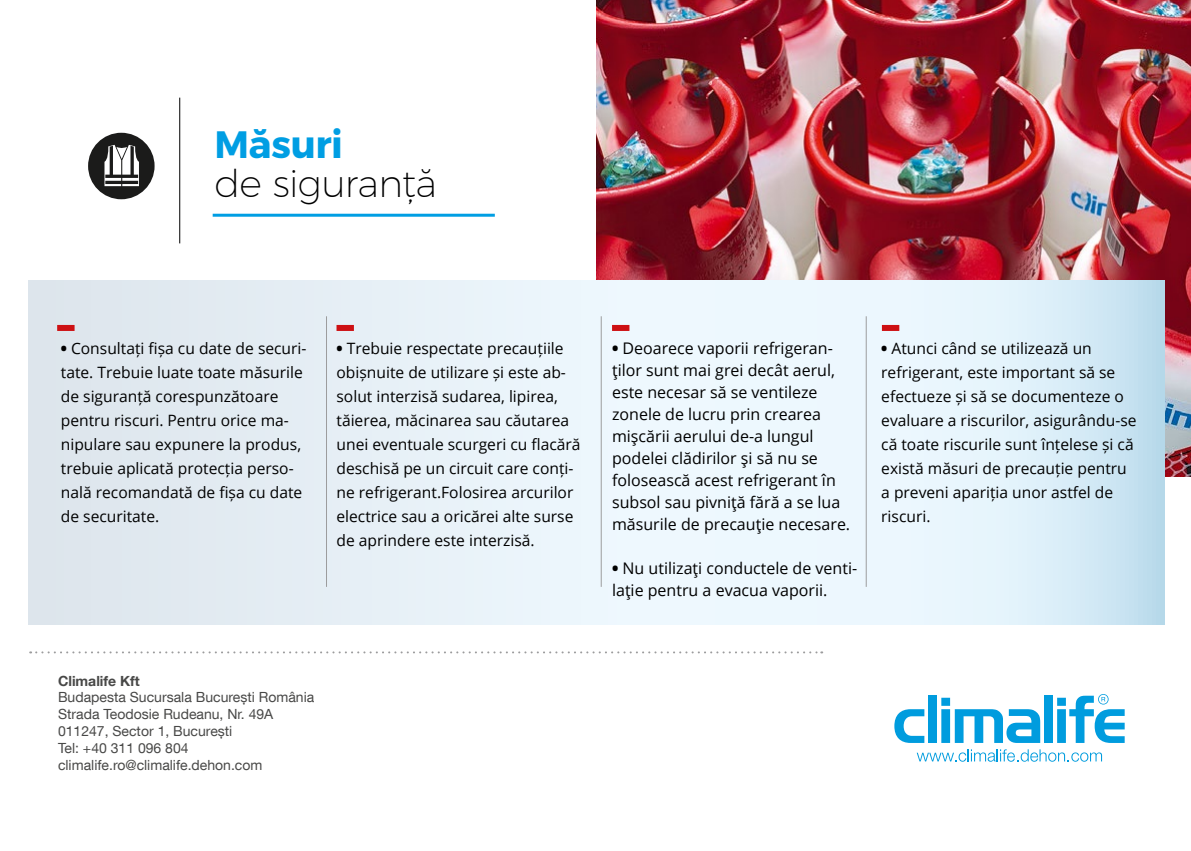
<style>
.page{position:relative;width:1191px;height:851px;background:#fff}
.page>*{position:absolute;margin:0;border:0;box-sizing:border-box;transform-origin:0 0}
.t1{font:200 38px "Montserrat";letter-spacing:-.02em;color:#000}
.t2{font:700 38px "Montserrat";letter-spacing:-.005em;color:#009ee3}
.t3{font:16px/22px "Open Sans";color:#000}
.t4{font:15.6px/24px "Open Sans";color:#000}
.t5{font:14px/16.8px "Helvetica Neue LT Com";color:#484847}
.t6{font:700 14px "Helvetica Neue LT Com";color:#484847}
.s1{font-weight:800}
</style>
<div class="page">
<img style="left:596px;top:0;width:595px;height:476px">
<svg style="left:28px;top:280px;width:1136px;height:344px;background:#e4f0f7"></svg>
<hr style="left:179px;top:98px;width:1px;height:145px;background:#000">
<hr style="left:326px;top:316px;width:1px;height:270px;background:#9c9c9d">
<hr style="left:601px;top:316px;width:1px;height:270px;background:#9c9c9d">
<hr style="left:866px;top:316px;width:1px;height:270px;background:#9c9c9d">
<div style="left:88px;top:133px;width:67px;height:66px;background:#1b1b1a;border-radius:50%"></div>
<div style="left:57px;top:325px;width:18px;height:6px;background:#cd1013"></div>
<div style="left:336px;top:325px;width:18px;height:6px;background:#cd1013"></div>
<div style="left:612px;top:325px;width:17px;height:6px;background:#cd1013"></div>
<div style="left:882px;top:325px;width:17px;height:6px;background:#cd1013"></div>
<hr style="left:213px;top:214px;width:282px;height:3px;background:#009ee3">
<svg style="left:30px;top:651px;width:792px;height:2px"></svg>
<svg style="left:104px;top:145px;width:35px;height:41px"></svg>
<svg style="left:916px;top:749px;width:186px;height:12px"></svg>
<svg style="left:894px;top:709px;width:30px;height:33px"></svg>
<div style="left:928px;top:695px;width:8px;height:47px;background:#009cde"></div>
<svg style="left:941px;top:697px;width:99px;height:45px"></svg>
<div style="left:1043px;top:695px;width:9px;height:47px;background:#009cde"></div>
<svg style="left:1057px;top:694px;width:67px;height:48px"></svg>
<h1 class="t2" style="left:214px;top:121px;width:130px">Măsuri</h1>
<h1 class="t1" style="left:214px;top:161px;width:224px">de siguranță</h1>
<p class="t4" style="left:61px;top:335px;width:247px"><span class="s1">•</span> Consultați fișa cu date de securi&shy;tate. Trebuie luate toate măsurile de siguranță corespunzătoare pentru riscuri. Pentru orice ma&shy;nipulare sau expunere la produs, trebuie aplicată protecția perso&shy;nală recomandată de fișa cu date de securitate.</p>
<p class="t4" style="left:336px;top:335px;width:245px"><span class="s1">•</span> Trebuie respectate precauțiile obișnuite de utilizare și este ab&shy;solut interzisă sudarea, lipirea, tăierea, măcinarea sau căutarea unei eventuale scurgeri cu flacără deschisă pe un circuit care conți&shy;ne refrigerant.Folosirea arcurilor electrice sau a oricărei alte surse de aprindere este interzisă.</p>
<p class="t3" style="left:612px;top:337px;width:240px"><span class="s1">•</span> Deoarece vaporii refrigeran&shy;ților sunt mai grei decât aerul, este necesar să se ventileze zonele de lucru prin crearea mișcării aerului de-a lungul podelei clădirilor și să nu se folosească acest refrigerant în subsol sau pivniță fără a se lua măsurile de precauție necesare.</p>
<p class="t3" style="left:612px;top:557px;width:247px"><span class="s1">•</span> Nu utilizați conductele de venti&shy;lație pentru a evacua vaporii.</p>
<p class="t4" style="left:881px;top:335px;width:257px"><span class="s1">•</span> Atunci când se utilizează un refrigerant, este important să se efectueze și să se documenteze o evaluare a riscurilor, asigurându-se că toate riscurile sunt înțelese și că există măsuri de precauție pentru a preveni apariția unor astfel de riscuri.</p>
<p class="t6" style="left:58px;top:671px;width:83px">Climalife Kft</p>
<p class="t5" style="left:58px;top:688px;width:258px">Budapesta Sucursala București România<br>Strada Teodosie Rudeanu, Nr. 49A<br>011247, Sector 1, București<br>Tel: +40 311 096 804 climalife.ro@climalife.dehon.com</p>
</div>
